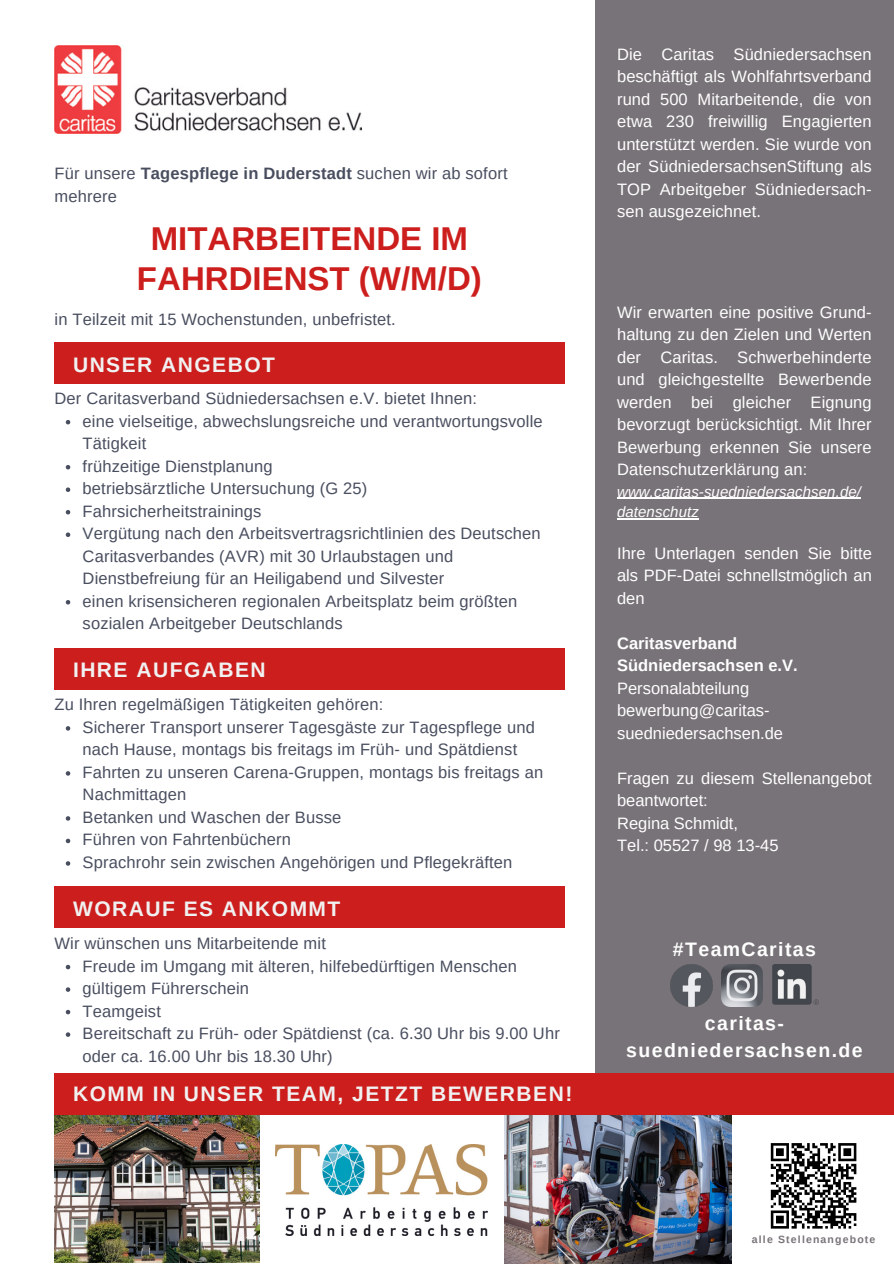
<style>
.page{position:relative;width:894px;height:1264px;background:#fff}
.page>*{position:absolute;margin:0;border:0;box-sizing:border-box;transform-origin:0 0}
.t1{font:700 33px/39.3px "Arimo";color:#cc1e1c;text-align:center}
.t2{font:700 21px "Arimo";letter-spacing:.07em;color:#f1f1f1}
.t3{font:700 19.5px/27px "Arimo";letter-spacing:.07em;color:#fff;text-align:center}
.t4{font:16.5px/22.5px "Arimo";letter-spacing:.01em;color:#494e5f}
.t5{font:16.5px/22.5px "Arimo";color:#fff;text-align:justify}
.t6{font:italic 15px/20.2px "Arimo";letter-spacing:.005em;color:#fff}
.t7{font:700 10.5px "Arimo";letter-spacing:.11em;color:#787378}
.s1{font-weight:700}
</style>
<div class="page">
<img style="left:504px;top:1115px;width:227px;height:148px">
<div style="left:595px;top:0;width:298px;height:1113px;background:#787378"></div>
<img style="left:54px;top:46px;width:308px;height:87px">
<div style="left:54px;top:1073px;width:839px;height:42px;background:#cc1e1c"></div>
<img style="left:276px;top:1144px;width:211px;height:91px">
<svg style="left:770px;top:1143px;width:86px;height:85px"></svg>
<img style="left:772px;top:964px;width:46px;height:40px">
<img style="left:721px;top:964px;width:41px;height:42px">
<img style="left:670px;top:964px;width:42px;height:42px">
<svg style="left:66px;top:420px;width:4px;height:4px"></svg>
<svg style="left:66px;top:465px;width:4px;height:4px"></svg>
<svg style="left:66px;top:487px;width:4px;height:5px"></svg>
<svg style="left:66px;top:510px;width:4px;height:4px"></svg>
<svg style="left:66px;top:532px;width:4px;height:5px"></svg>
<svg style="left:66px;top:600px;width:4px;height:4px"></svg>
<div style="left:54px;top:342px;width:510px;height:42px;background:#cc1e1c"></div>
<div style="left:54px;top:886px;width:510px;height:42px;background:#cc1e1c"></div>
<svg style="left:66px;top:964px;width:4px;height:5px"></svg>
<svg style="left:66px;top:987px;width:4px;height:4px"></svg>
<svg style="left:66px;top:1009px;width:4px;height:5px"></svg>
<svg style="left:66px;top:1032px;width:4px;height:4px"></svg>
<img style="left:54px;top:1115px;width:205px;height:147px">
<hr style="left:617px;top:498px;width:37px;height:1px;background:#fff">
<hr style="left:654px;top:498px;width:206px;height:1px;background:#fff">
<hr style="left:617px;top:518px;width:81px;height:1px;background:#fff">
<div style="left:54px;top:648px;width:510px;height:41px;background:#cc1e1c"></div>
<svg style="left:66px;top:726px;width:4px;height:4px"></svg>
<svg style="left:66px;top:771px;width:4px;height:4px"></svg>
<svg style="left:66px;top:816px;width:4px;height:4px"></svg>
<svg style="left:66px;top:838px;width:4px;height:5px"></svg>
<svg style="left:66px;top:861px;width:4px;height:4px"></svg>
<p class="t4" style="left:54px;top:162px;width:454px">Für unsere <span class="s1">Tagespflege in Duderstadt</span> suchen wir ab sofort mehrere</p>
<h4 class="t1" style="left:137px;top:219px;width:346px">MITARBEITENDE IM<br>FAHRDIENST (W/M/D)</h4>
<p class="t4" style="left:54px;top:308px;width:343px">in Teilzeit mit 15 Wochenstunden, unbefristet.</p>
<h2 class="t2" style="left:73px;top:353px;width:203px">UNSER ANGEBOT</h2>
<p class="t4" style="left:54px;top:387px;width:424px">Der Caritasverband Südniedersachsen e.V. bietet Ihnen:</p>
<p class="t4" style="left:83px;top:410px;width:461px">eine vielseitige, abwechslungsreiche und verantwortungsvolle<br>Tätigkeit</p>
<h3 class="t4" style="left:83px;top:455px;width:192px">frühzeitige Dienstplanung</h3>
<p class="t4" style="left:83px;top:477px;width:286px">betriebsärztliche Untersuchung (G 25)</p>
<h4 class="t4" style="left:83px;top:500px;width:180px">Fahrsicherheitstrainings</h4>
<h1 class="t4" style="left:83px;top:522px;width:459px">Vergütung nach den Arbeitsvertragsrichtlinien des Deutschen<br>Caritasverbandes (AVR) mit 30 Urlaubstagen und<br>Dienstbefreiung für an Heiligabend und Silvester</h1>
<h4 class="t4" style="left:83px;top:590px;width:436px">einen krisensicheren regionalen Arbeitsplatz beim größten sozialen Arbeitgeber Deutschlands</h4>
<p class="t2" style="left:73px;top:658px;width:194px">IHRE AUFGABEN</p>
<p class="t4" style="left:54px;top:693px;width:330px">Zu Ihren regelmäßigen Tätigkeiten gehören:</p>
<p class="t4" style="left:83px;top:716px;width:453px">Sicherer Transport unserer Tagesgäste zur Tagespflege und nach Hause, montags bis freitags im Früh- und Spätdienst</p>
<h2 class="t4" style="left:83px;top:761px;width:462px">Fahrten zu unseren Carena-Gruppen, montags bis freitags an<br>Nachmittagen</h2>
<p class="t4" style="left:83px;top:806px;width:260px">Betanken und Waschen der Busse</p>
<p class="t4" style="left:83px;top:828px;width:210px">Führen von Fahrtenbüchern</p>
<p class="t4" style="left:83px;top:851px;width:431px">Sprachrohr sein zwischen Angehörigen und Pflegekräften</p>
<p class="t2" style="left:73px;top:896px;width:269px">WORAUF ES ANKOMMT</p>
<p class="t4" style="left:54px;top:932px;width:273px">Wir wünschen uns Mitarbeitende mit</p>
<p class="t4" style="left:83px;top:954px;width:436px">Freude im Umgang mit älteren, hilfebedürftigen Menschen</p>
<p class="t4" style="left:83px;top:977px;width:168px">gültigem Führerschein</p>
<p class="t4" style="left:83px;top:999px;width:80px">Teamgeist</p>
<p class="t4" style="left:83px;top:1022px;width:478px">Bereitschaft zu Früh- oder Spätdienst (ca. 6.30 Uhr bis 9.00 Uhr oder ca. 16.00 Uhr bis 18.30 Uhr)</p>
<h4 class="t2" style="left:73px;top:1082px;width:500px">KOMM IN UNSER TEAM, JETZT BEWERBEN!</h4>
<p class="t5" style="left:617px;top:43px;width:256px">Die Caritas Südniedersachsen beschäftigt als Wohlfahrtsverband rund 500 Mitarbeitende, die von etwa 230 freiwillig Engagierten unterstützt werden. Sie wurde von der SüdniedersachsenStiftung als TOP Arbeitgeber Südniedersach&shy;sen ausgezeichnet.</p>
<p class="t5" style="left:617px;top:301px;width:256px">Wir erwarten eine positive Grund&shy;haltung zu den Zielen und Werten der Caritas. Schwerbehinderte und gleichgestellte Bewerbende werden bei gleicher Eignung bevorzugt berücksichtigt. Mit Ihrer Bewerbung erkennen Sie unsere Datenschutzerklärung an:</p>
<p class="t6" style="left:617px;top:481px;width:245px">www.caritas-suedniedersachsen.de/ datenschutz</p>
<p class="t5" style="left:617px;top:541px;width:256px">Ihre Unterlagen senden Sie bitte als PDF-Datei schnellstmöglich an den</p>
<p class="t5" style="left:617px;top:631px;width:182px;text-align:left"><span class="s1">Caritasverband<br>Südniedersachsen e.V.<br></span>Personalabteilung bewerbung@caritas&shy;suedniedersachsen.de</p>
<h2 class="t5" style="left:617px;top:766px;width:256px;text-align:left">Fragen zu diesem Stellenangebot beantwortet:<br>Regina Schmidt,<br>Tel.: 05527 / 98 13-45</h2>
<p class="t3" style="left:672px;top:935px;width:144px">#TeamCaritas</p>
<h4 class="t3" style="left:626px;top:1009px;width:238px">caritas&shy;suedniedersachsen.de</h4>
<h2 class="t7" style="left:751px;top:1233px;width:125px">alle Stellenangebote</h2>
</div>
